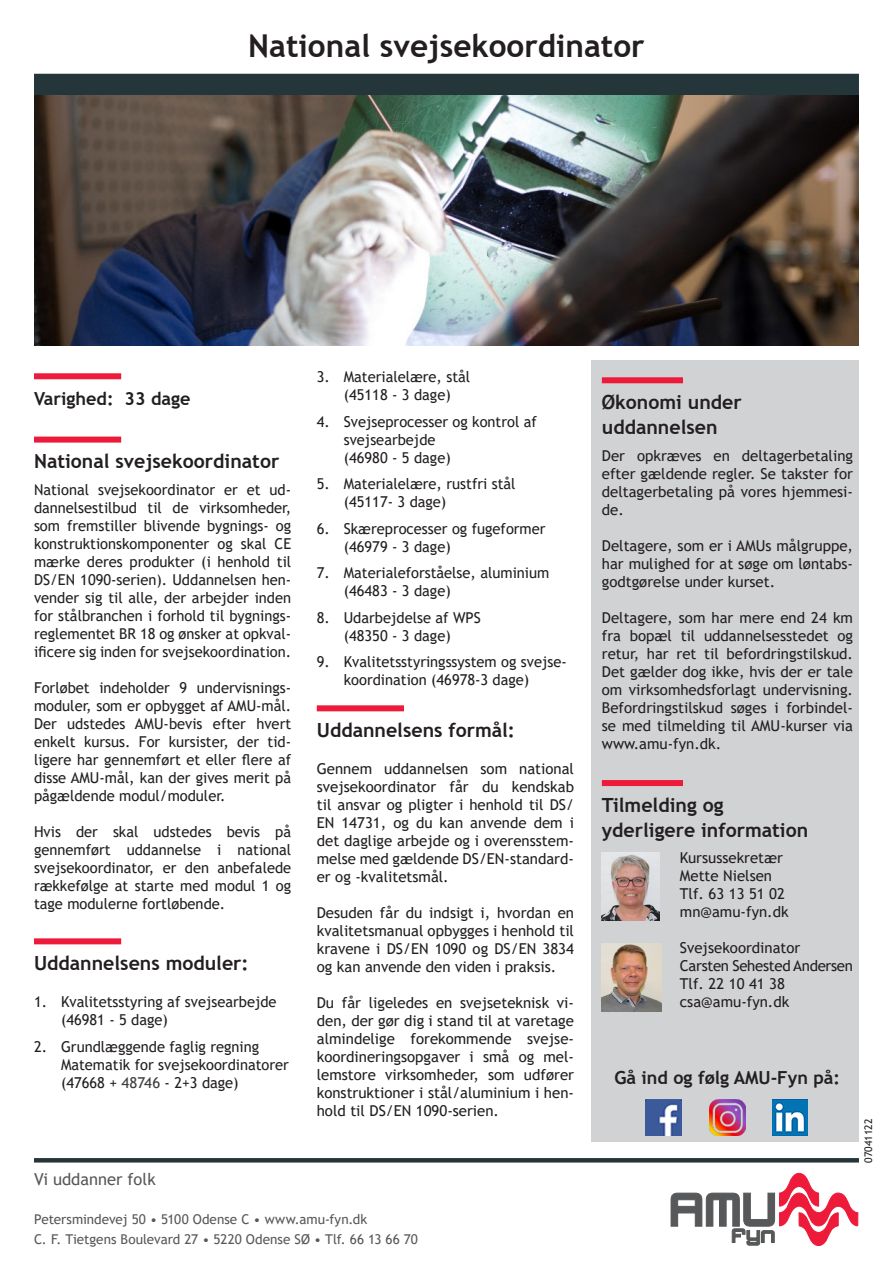
<style>
.page{position:relative;width:893px;height:1263px;background:#fff}
.page>*{position:absolute;margin:0;border:0;box-sizing:border-box;transform-origin:0 0}
.t1{font:700 31.5px "Trebuchet MS";color:#231f20}
.Afsnitsstreg_FED_bro{font:700 19.5px/25.2px "Trebuchet MS";color:#231f20}
.brødtekst_brochurer{font:700 18px "Trebuchet MS";color:#231f20}
.Afsnitsstreg_ALM_bro{font:700 18px "Trebuchet MS";color:#231f20}
.t2{font:16.5px "Trebuchet MS";color:#57585a}
.brødtekst_brochurer-2{font:15px/18px "Trebuchet MS";color:#231f20;text-align:justify}
.brødtekst_brochurer-3{font:15px "Trebuchet MS";letter-spacing:-.02em;color:#231f20}
.brødtekst_brochurer-4{font:13.5px "Trebuchet MS";color:#57585a}
.brødtekst_brochurer-5{font:10.5px "Trebuchet MS";color:#231f20}
.s1{color:#3e3e3f}
</style>
<div class="page">
<div style="left:34px;top:74px;width:825px;height:22px;background:#25363a"></div>
<img style="left:34px;top:96px;width:825px;height:249px">
<svg style="left:671px;top:1173px;width:187px;height:73px"></svg>
<svg style="left:34px;top:1158px;width:825px;height:4px;background:#28393d"></svg>
<div style="left:591px;top:360px;width:268px;height:781px;background:#d1d2d4"></div>
<div style="left:34px;top:373px;width:87px;height:6px;background:#ed1a3a"></div>
<div style="left:34px;top:437px;width:87px;height:6px;background:#ed1a3a"></div>
<div style="left:34px;top:938px;width:87px;height:6px;background:#ed1a3a"></div>
<div style="left:317px;top:705px;width:87px;height:6px;background:#ed1a3a"></div>
<div style="left:602px;top:377px;width:81px;height:6px;background:#ed1a3a"></div>
<div style="left:602px;top:780px;width:81px;height:6px;background:#ed1a3a"></div>
<img style="left:602px;top:853px;width:58px;height:68px">
<img style="left:602px;top:943px;width:60px;height:69px">
<img style="left:646px;top:1100px;width:35px;height:35px">
<img style="left:710px;top:1100px;width:35px;height:35px">
<img style="left:772px;top:1100px;width:36px;height:35px">
<p class="t1" style="left:248px;top:26px;width:398px">National svejsekoordinator</p>
<p class="Afsnitsstreg_ALM_bro" style="left:34px;top:387px;width:158px">Varighed: 33 dage</p>
<p class="Afsnitsstreg_FED_bro" style="left:34px;top:449px;width:247px">National svejsekoordinator</p>
<p class="brødtekst_brochurer-2" style="left:34px;top:480px;width:259px">National svejsekoordinator er et ud&shy;dannelsestilbud til de virksomheder, som fremstiller blivende bygnings- og konstruktionskomponenter og skal CE mærke deres produkter (i henhold til DS/EN 1090-serien). Uddannelsen hen&shy;vender sig til alle, der arbejder inden for stålbranchen i forhold til bygnings&shy;reglementet BR 18 og ønsker at opkval&shy;ificere sig inden for svejsekoordination.</p>
<p class="brødtekst_brochurer-2" style="left:34px;top:678px;width:259px">Forløbet indeholder 9 undervisnings&shy;moduler, som er opbygget af AMU-mål.<br>Der udstedes AMU-bevis efter hvert enkelt kursus. For kursister, der tid&shy;ligere har gennemført et eller flere af disse AMU-mål, kan der gives merit på pågældende modul/moduler.</p>
<p class="brødtekst_brochurer-2" style="left:34px;top:822px;width:259px">Hvis der skal udstedes bevis på gennemført uddannelse i national svejsekoordinator, er den anbefalede rækkefølge at starte med modul 1 og tage modulerne fortløbende.</p>
<p class="Afsnitsstreg_FED_bro" style="left:34px;top:950px;width:216px">Uddannelsens moduler:</p>
<p class="brødtekst_brochurer-2" style="left:61px;top:993px;width:217px;text-indent:-27px">1. Kvalitetsstyring af svejsearbejde (46981 - 5 dage)</p>
<p class="brødtekst_brochurer-2" style="left:61px;top:1037px;width:229px;text-align:left;text-indent:-27px">2. Grundlæggende faglig regning<br>Matematik for svejsekoordinatorer (47668 + <span class="s1">48746</span> - 2+3 dage)</p>
<p class="t2" style="left:34px;top:1168px;width:123px">Vi uddanner folk</p>
<p class="brødtekst_brochurer-2" style="left:317px;top:368px;width:155px;text-align:center">3. Materialelære, stål (45118 - 3 dage)</p>
<p class="brødtekst_brochurer-2" style="left:344px;top:412px;width:195px;text-align:left;text-indent:-27px">4. Svejseprocesser og kontrol af svejsearbejde<br>(46980 - 5 dage)</p>
<p class="brødtekst_brochurer-2" style="left:344px;top:475px;width:173px;text-indent:-27px">5. Materialelære, rustfri stål (45117- 3 dage)</p>
<p class="brødtekst_brochurer-2" style="left:344px;top:519px;width:203px;text-indent:-27px">6. Skæreprocesser og fugeformer (46979 - 3 dage)</p>
<p class="brødtekst_brochurer-2" style="left:344px;top:564px;width:207px;text-indent:-27px">7. Materialeforståelse, aluminium (46483 - 3 dage)</p>
<p class="brødtekst_brochurer-2" style="left:317px;top:608px;width:166px;text-align:center">8. Udarbejdelse af WPS (48350 - 3 dage)</p>
<p class="brødtekst_brochurer-2" style="left:317px;top:653px;width:249px;text-align:center">9. Kvalitetsstyringssystem og svejse&shy;koordination (46978-3 dage)</p>
<p class="Afsnitsstreg_FED_bro" style="left:317px;top:717px;width:200px">Uddannelsens formål:</p>
<p class="brødtekst_brochurer-2" style="left:317px;top:760px;width:259px">Gennem uddannelsen som national svejsekoordinator får du kendskab til ansvar og pligter i henhold til DS/ EN 14731, og du kan anvende dem i det daglige arbejde og i overensstem&shy;melse med gældende DS/EN-standard&shy;er og -kvalitetsmål.</p>
<p class="brødtekst_brochurer-2" style="left:317px;top:904px;width:259px">Desuden får du indsigt i, hvordan en kvalitetsmanual opbygges i henhold til kravene i DS/EN 1090 og DS/EN 3834 og kan anvende den viden i praksis.</p>
<p class="brødtekst_brochurer-2" style="left:317px;top:994px;width:259px">Du får ligeledes en svejseteknisk vi&shy;den, der gør dig i stand til at varetage almindelige forekommende svejse&shy;koordineringsopgaver i små og mel&shy;lemstore virksomheder, som udfører konstruktioner i stål/aluminium i hen&shy;hold til DS/EN 1090-serien.</p>
<p class="brødtekst_brochurer-4" style="left:34px;top:1211px;width:335px">Petersmindevej 50 • 5100 Odense C • www.amu-fyn.dk</p>
<p class="brødtekst_brochurer-4" style="left:34px;top:1231px;width:385px">C. F. Tietgens Boulevard 27 • 5220 Odense SØ • Tlf. 66 13 66 70</p>
<p class="Afsnitsstreg_FED_bro" style="left:602px;top:389px;width:141px">Økonomi under uddannelsen</p>
<p class="brødtekst_brochurer-2" style="left:602px;top:446px;width:253px">Der opkræves en deltagerbetaling efter gældende regler. Se takster for deltagerbetaling på vores hjemmesi&shy;de.</p>
<p class="brødtekst_brochurer-2" style="left:602px;top:536px;width:253px">Deltagere, som er i AMUs målgruppe, har mulighed for at søge om løntabs&shy;godtgørelse under kurset.</p>
<p class="brødtekst_brochurer-2" style="left:602px;top:608px;width:253px">Deltagere, som har mere end 24 km fra bopæl til uddannelsesstedet og retur, har ret til befordringstilskud.<br>Det gælder dog ikke, hvis der er tale om virksomhedsforlagt undervisning.<br>Befordringstilskud søges i forbindel&shy;se med tilmelding til AMU-kurser via www.amu-fyn.dk.</p>
<p class="Afsnitsstreg_FED_bro" style="left:602px;top:792px;width:208px">Tilmelding og yderligere information</p>
<p class="brødtekst_brochurer-2" style="left:680px;top:849px;width:105px">Kursussekretær</p>
<p class="brødtekst_brochurer-2" style="left:680px;top:867px;width:94px">Mette Nielsen</p>
<p class="brødtekst_brochurer-2" style="left:680px;top:885px;width:107px">Tlf. 63 13 51 02</p>
<p class="brødtekst_brochurer-2" style="left:680px;top:903px;width:110px">mn@amu-fyn.dk</p>
<p class="brødtekst_brochurer-2" style="left:680px;top:939px;width:122px">Svejsekoordinator</p>
<p class="brødtekst_brochurer-3" style="left:680px;top:956px;width:175px">Carsten Sehested Andersen</p>
<p class="brødtekst_brochurer-2" style="left:680px;top:975px;width:107px">Tlf. 22 10 41 38</p>
<p class="brødtekst_brochurer-2" style="left:680px;top:993px;width:111px">csa@amu-fyn.dk</p>
<p class="brødtekst_brochurer" style="left:614px;top:1066px;width:227px">Gå ind og følg AMU-Fyn på:</p>
<p class="brødtekst_brochurer-5" style="left:862px;top:1162px;width:46px;rotate:-90deg">07041122</p>
</div>
